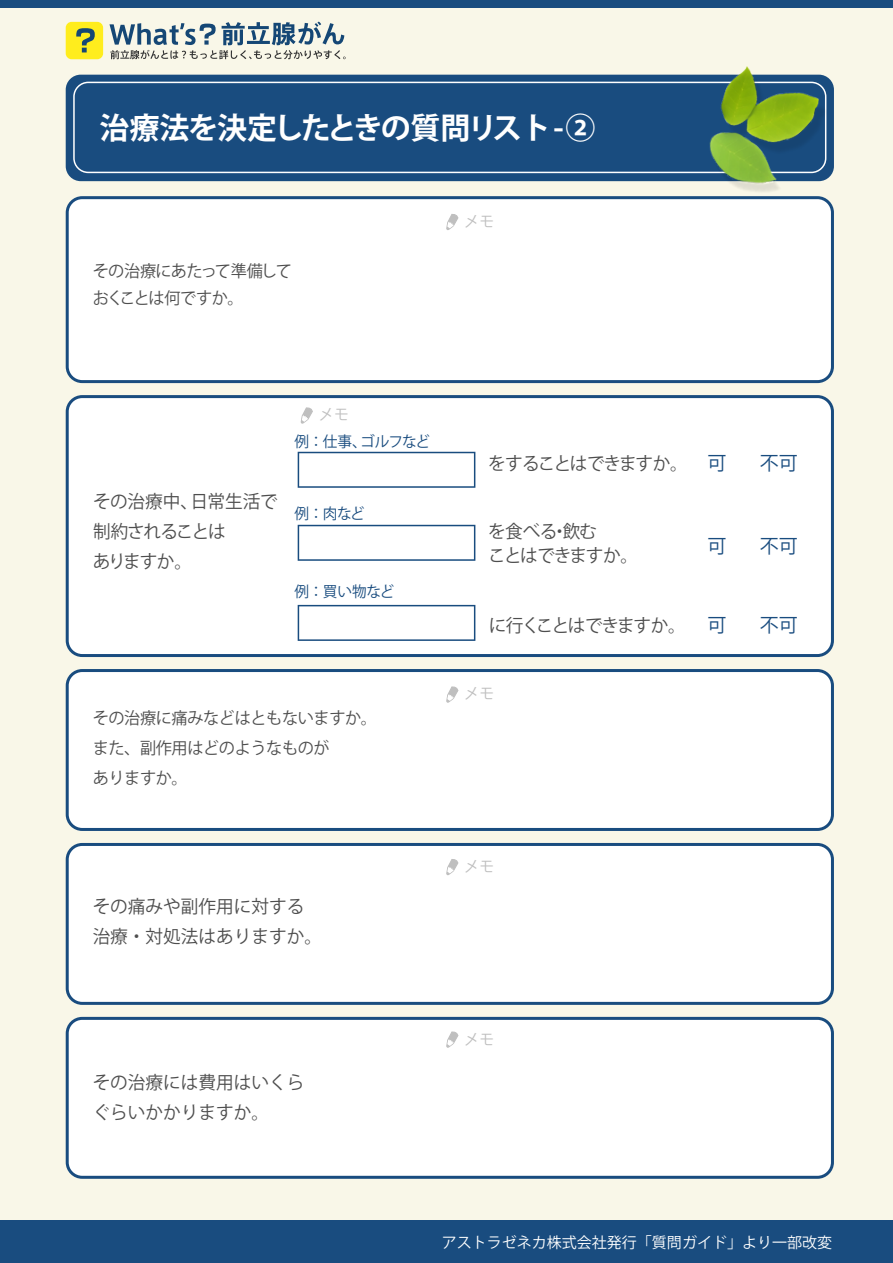
<style>
.page{position:relative;width:893px;height:1263px;background:#f9f7e8}
.page>*{position:absolute;margin:0;border:0;box-sizing:border-box;transform-origin:0 0}
.t1{font:700 30px "Koz Go Pr 6 N";letter-spacing:-.04em;color:#fff}
.t2{font:19.5px "Gothic MB101 Pr 6 De Bold 90 ms RKSJ H";color:#194c7f}
.t3{font:18px/30px "Gothic MB101 Pr 6 Regular 90 ms RKSJ H";color:#4e4e4e}
.t4{font:18px/30px "Gothic MB101 Pr 6 Regular 90 ms RKSJ H";letter-spacing:-.035em;color:#4e4e4e}
.t5{font:18px/24px "Gothic MB101 Pr 6 Regular 90 ms RKSJ H";letter-spacing:-.065em;color:#4e4e4e}
.t6{font:18px "Gothic MB101 Pr 6 Regular 90 ms RKSJ H";letter-spacing:-.07em;color:#4e4e4e}
.t7{font:18px "Gothic MB101 Pr 6 Regular 90 ms RKSJ H";letter-spacing:-.075em;color:#4e4e4e}
.t8{font:16.5px/30px "Gothic MB101 Pr 6 Regular 90 ms RKSJ H";letter-spacing:-.025em;color:#4e4e4e}
.t9{font:15px "Gothic MB101 Pr 6 N Regular 90 ms RKSJ H";color:#fff}
.t10{font:15px "Gothic MB101 Pr 6 Regular 90 ms RKSJ H";letter-spacing:-.035em;color:#194c7f}
.t11{font:15px "Gothic MB101 Pr 6 N Regular 90 ms RKSJ H";letter-spacing:.025em;color:#bfbfbf}
.s1{font-family:"Gothic MB101 Pr 6 De Bold 90 ms RKSJ H";font-size:19.5px;color:#194c7f}
</style>
<div class="page">
<div style="left:0;top:1221px;width:893px;height:42px;background:#194c7f"></div>
<div style="left:0;top:0;width:893px;height:8px;background:#194c7f"></div>
<div style="left:66px;top:75px;width:768px;height:106px;background:#194c7f;border-radius:15px"></div>
<svg style="left:73px;top:82px;width:637px;height:91px"></svg>
<img style="left:710px;top:67px;width:116px;height:125px">
<svg style="left:109px;top:22px;width:237px;height:37px"></svg>
<div style="left:66px;top:22px;width:37px;height:37px;background:#ffed1d;border-radius:6px"></div>
<svg style="left:76px;top:28px;width:19px;height:24px"></svg>
<div style="left:67px;top:198px;width:765px;height:184px;background:#fff;border-radius:15px"></div>
<div style="left:66px;top:196px;width:768px;height:187px;border:3px solid #194c7f;border-radius:15px"></div>
<div style="left:67px;top:397px;width:765px;height:258px;background:#fff;border-radius:15px"></div>
<div style="left:66px;top:395px;width:768px;height:262px;border:3px solid #194c7f;border-radius:15px"></div>
<div style="left:67px;top:670px;width:765px;height:159px;background:#fff;border-radius:15px"></div>
<div style="left:66px;top:669px;width:768px;height:162px;border:3px solid #194c7f;border-radius:15px"></div>
<div style="left:67px;top:844px;width:765px;height:159px;background:#fff;border-radius:15px"></div>
<div style="left:66px;top:843px;width:768px;height:162px;border:3px solid #194c7f;border-radius:15px"></div>
<div style="left:67px;top:1018px;width:765px;height:159px;background:#fff;border-radius:15px"></div>
<div style="left:66px;top:1017px;width:768px;height:162px;border:3px solid #194c7f;border-radius:15px"></div>
<svg style="left:446px;top:214px;width:13px;height:16px"></svg>
<svg style="left:300px;top:407px;width:13px;height:17px"></svg>
<svg style="left:446px;top:686px;width:13px;height:17px"></svg>
<svg style="left:446px;top:859px;width:13px;height:17px"></svg>
<svg style="left:446px;top:1031px;width:13px;height:17px"></svg>
<svg style="left:298px;top:452px;width:177px;height:36px"></svg>
<svg style="left:298px;top:525px;width:177px;height:36px"></svg>
<svg style="left:298px;top:605px;width:177px;height:36px"></svg>
<p class="t1" style="left:100px;top:111px;width:497px">治療法を決定したときの質問リスト-②</p>
<p class="t8" style="left:93px;top:258px;width:201px;line-height:27px">その治療にあたって準備しておくことは何ですか。</p>
<p class="t11" style="left:464px;top:213px;width:32px">メモ</p>
<p class="t11" style="left:319px;top:406px;width:32px">メモ</p>
<p class="t10" style="left:295px;top:433px;width:137px">例：仕事、ゴルフなど</p>
<p class="t4" style="left:93px;top:487px;width:187px">その治療中、日常生活で制約されることは<br>ありますか。</p>
<p class="t10" style="left:295px;top:505px;width:72px">例：肉など</p>
<p class="t10" style="left:295px;top:583px;width:101px">例：買い物など</p>
<p class="t8" style="left:93px;top:703px;width:286px">その治療に痛みなどはともないますか。また、副作用はどのようなものが<br>ありますか。</p>
<p class="t3" style="left:93px;top:892px;width:231px">その痛みや副作用に対する治療・対処法はありますか。</p>
<p class="t3" style="left:93px;top:1068px;width:213px">その治療には費用はいくらぐらいかかりますか。</p>
<p class="t6" style="left:488px;top:453px;width:240px">をすることはできますか。 <span class="s1">可</span></p>
<p class="t2" style="left:760px;top:452px;width:40px">不可</p>
<p class="t5" style="left:488px;top:520px;width:151px">を食べる・飲む<br>ことはできますか。</p>
<p class="t7" style="left:489px;top:616px;width:199px">に行くことはできますか。</p>
<p class="t11" style="left:464px;top:685px;width:32px">メモ</p>
<p class="t2" style="left:707px;top:535px;width:21px">可</p>
<p class="t2" style="left:707px;top:614px;width:21px">可</p>
<p class="t2" style="left:760px;top:535px;width:40px">不可</p>
<p class="t2" style="left:760px;top:614px;width:40px">不可</p>
<p class="t11" style="left:464px;top:858px;width:32px">メモ</p>
<p class="t11" style="left:464px;top:1030px;width:32px">メモ</p>
<p class="t9" style="left:442px;top:1234px;width:391px">アストラゼネカ株式会社発行「質問ガイド」より一部改変</p>
</div>
